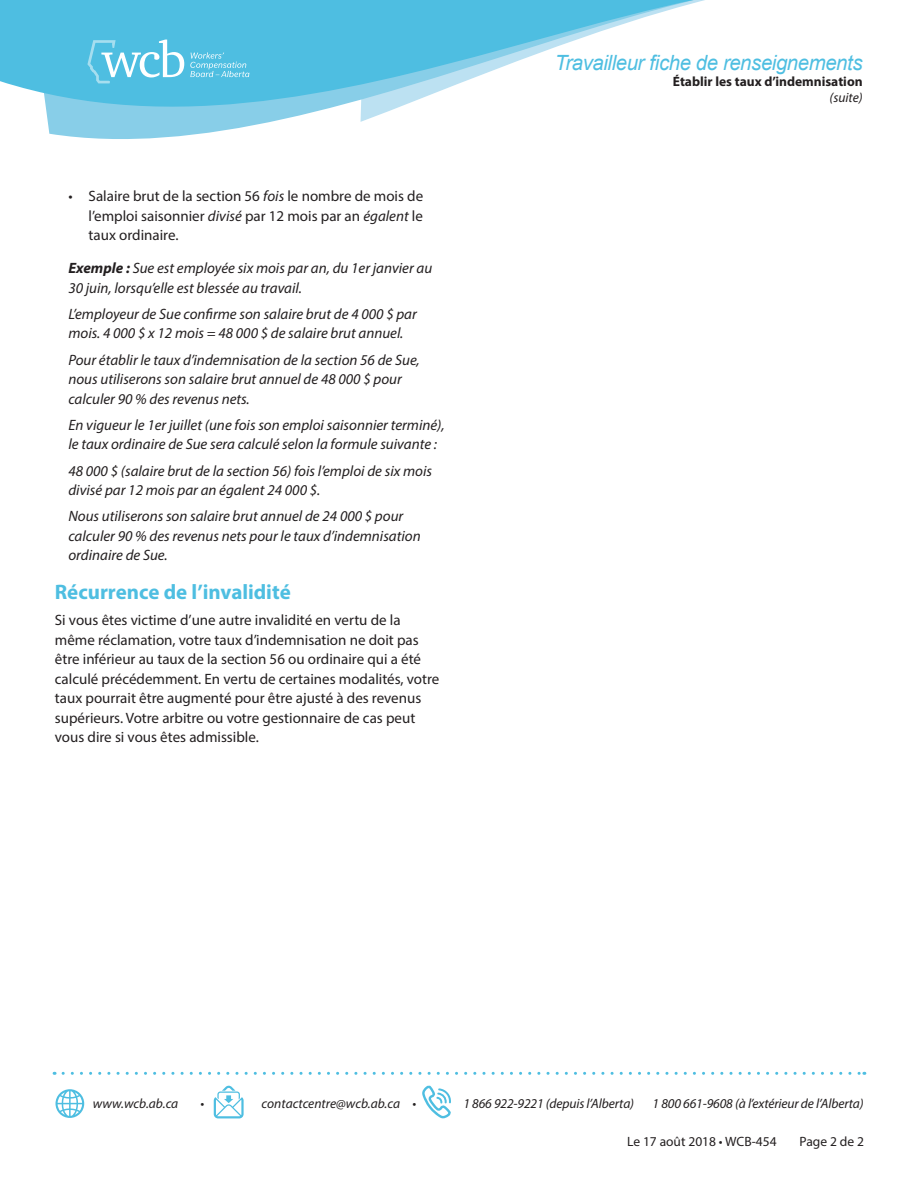
<style>
.page{position:relative;width:918px;height:1188px;background:#fff}
.page>*{position:absolute;margin:0;border:0;box-sizing:border-box;transform-origin:0 0}
.t1{font:italic 21px "Arial";letter-spacing:-.02em;color:#4ebee1}
.t2{font:700 21px "Myriad Pro";letter-spacing:-.005em;color:#4ebee1}
.t3{font:italic 15px/19.5px "Myriad Pro";color:#231f20}
.t4{font:15px/19.5px "Myriad Pro";color:#231f20;text-align:justify}
.t5{font:italic 13.5px "Myriad Pro";letter-spacing:-.01em;color:#231f20}
.t6{font:700 13.5px "Myriad Pro";color:#231f20}
.t7{font:13.5px "Myriad Pro";color:#231f20}
.s1{font-style:italic}
.s2{font-weight:700}
</style>
<div class="page">
<svg style="left:214px;top:1086px;width:30px;height:32px"></svg>
<svg style="left:63px;top:1072px;width:802px;height:3px"></svg>
<svg style="left:56px;top:1089px;width:28px;height:29px"></svg>
<svg style="left:0;top:0;width:705px;height:139px"></svg>
<svg style="left:190px;top:52px;width:59px;height:25px"></svg>
<svg style="left:53px;top:40px;width:131px;height:43px;background:#6bc8e5"></svg>
<svg style="left:422px;top:1086px;width:29px;height:32px"></svg>
<p class="t4" style="left:89px;top:186px;width:336px;text-indent:-20px">• Salaire brut de la section 56 <span class="s1">fois</span> le nombre de mois de l’emploi saisonnier <span class="s1">divisé</span> par 12 mois par an <span class="s1">égalent</span> le taux ordinaire.</p>
<p class="t3" style="left:68px;top:258px;width:365px"><span class="s2">Exemple :</span> Sue est employée six mois par an, du 1er janvier au<br>30 juin, lorsqu’elle est blessée au travail.</p>
<p class="t3" style="left:68px;top:304px;width:350px">L’employeur de Sue confirme son salaire brut de 4 000 $ par mois. 4 000 $ x 12 mois = 48 000 $ de salaire brut annuel.</p>
<p class="t3" style="left:68px;top:350px;width:353px">Pour établir le taux d’indemnisation de la section 56 de Sue, nous utiliserons son salaire brut annuel de 48 000 $ pour calculer 90 % des revenus nets.</p>
<p class="t3" style="left:68px;top:415px;width:378px">En vigueur le 1er juillet (une fois son emploi saisonnier terminé), le taux ordinaire de Sue sera calculé selon la formule suivante :</p>
<p class="t3" style="left:68px;top:461px;width:365px">48 000 $ (salaire brut de la section 56) fois l’emploi de six mois divisé par 12 mois par an égalent 24 000 $.</p>
<p class="t3" style="left:68px;top:506px;width:354px">Nous utiliserons son salaire brut annuel de 24 000 $ pour calculer 90 % des revenus nets pour le taux d’indemnisation ordinaire de Sue.</p>
<h1 class="t2" style="left:55px;top:578px;width:237px">Récurrence de l’invalidité</h1>
<p class="t4" style="left:55px;top:610px;width:386px;text-align:left">Si vous êtes victime d’une autre invalidité en vertu de la même réclamation, votre taux d’indemnisation ne doit pas être inférieur au taux de la section 56 ou ordinaire qui a été calculé précédemment. En vertu de certaines modalités, votre taux pourrait être augmenté pour être ajusté à des revenus supérieurs. Votre arbitre ou votre gestionnaire de cas peut vous dire si vous êtes admissible.</p>
<h1 class="t1" style="left:555px;top:49px;width:309px">Travailleur fiche de renseignements</h1>
<p class="t6" style="left:673px;top:73px;width:191px">Établir les taux d’indemnisation</p>
<p class="t5" style="left:830px;top:89px;width:35px">(suite)</p>
<p class="t5" style="left:93px;top:1095px;width:87px">www.wcb.ab.ca</p>
<p class="t5" style="left:200px;top:1095px;width:5px">•</p>
<p class="t5" style="left:262px;top:1095px;width:156px">contactcentre@wcb.ab.ca •</p>
<p class="t5" style="left:463px;top:1095px;width:172px">1 866 922-9221 (depuis l’Alberta)</p>
<p class="t5" style="left:653px;top:1095px;width:213px">1 800 661-9608 (à l’extérieur de l’Alberta)</p>
<p class="t7" style="left:627px;top:1133px;width:151px">Le 17 août 2018 • WCB-454</p>
<p class="t7" style="left:800px;top:1133px;width:66px">Page 2 de 2</p>
</div>
